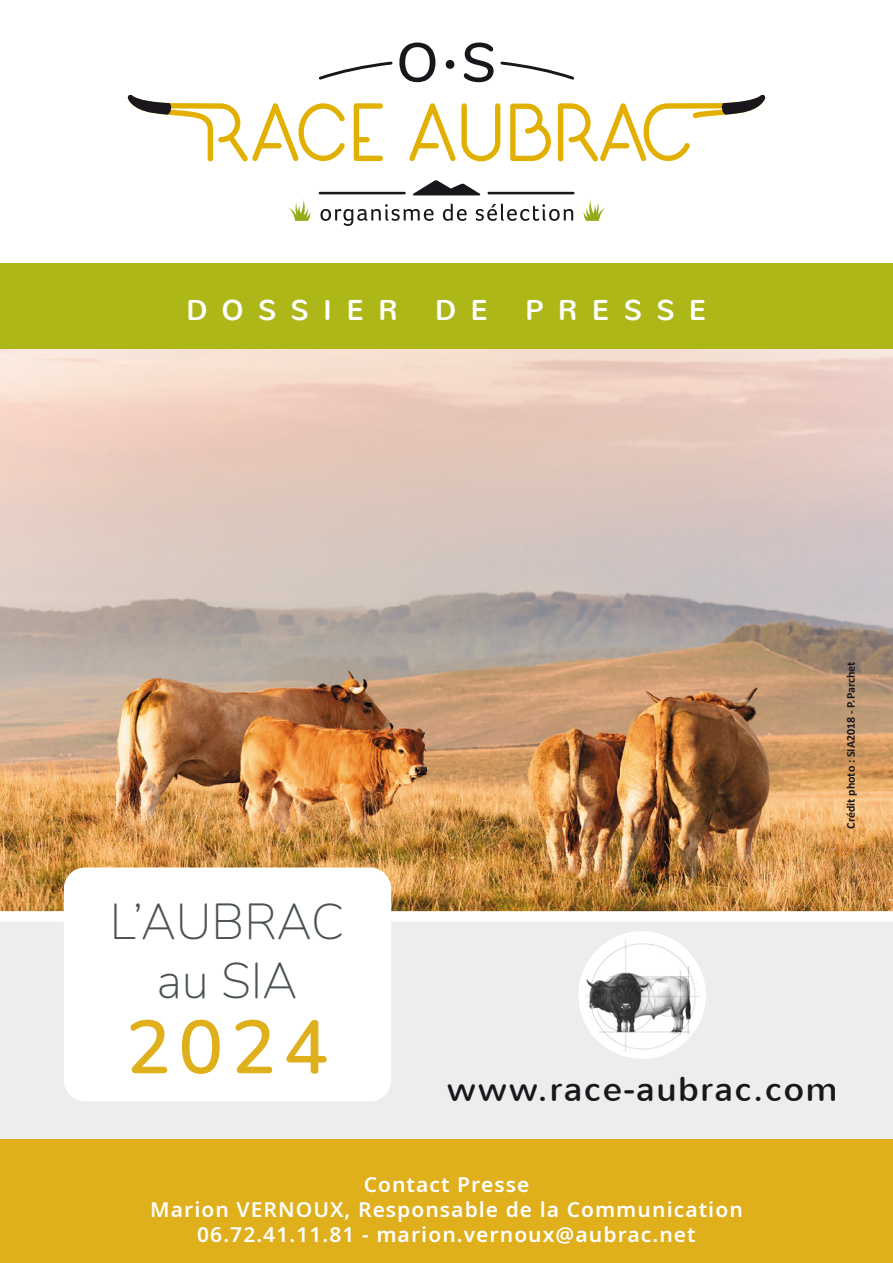
<style>
.page{position:relative;width:893px;height:1263px;background:#fff}
.page>*{position:absolute;margin:0;border:0;box-sizing:border-box;transform-origin:0 0}
.Titre_général{font:600 75px "Nunito";color:#e0af1c}
.Titre_général-2{font:200 49.5px "Nunito";color:#4a534f}
.t1{font:34.5px "Nunito";letter-spacing:.05em;color:#1a171c}
.t2{font:28.5px "Nunito";letter-spacing:.5em;color:#fff}
.Texte{font:600 21px "Noto Sans";letter-spacing:.05em;color:#fff}
.Entete{font:700 12px "Calibri";color:#1a171c}
</style>
<div class="page">
<div style="left:0;top:912px;width:893px;height:351px;background:#ededee"></div>
<img style="left:0;top:349px;width:893px;height:562px">
<div style="left:0;top:264px;width:893px;height:85px;background:#adb718"></div>
<svg style="left:399px;top:43px;width:36px;height:39px"></svg>
<svg style="left:446px;top:60px;width:8px;height:9px"></svg>
<svg style="left:464px;top:43px;width:30px;height:39px"></svg>
<svg style="left:319px;top:62px;width:73px;height:18px"></svg>
<svg style="left:500px;top:62px;width:74px;height:18px"></svg>
<svg style="left:413px;top:180px;width:68px;height:15px"></svg>
<hr style="left:319px;top:192px;width:87px;height:2px;background:#1a171c">
<hr style="left:487px;top:192px;width:87px;height:2px;background:#1a171c">
<svg style="left:320px;top:204px;width:114px;height:22px"></svg>
<svg style="left:443px;top:203px;width:24px;height:18px"></svg>
<svg style="left:476px;top:203px;width:97px;height:18px"></svg>
<svg style="left:289px;top:199px;width:22px;height:22px"></svg>
<svg style="left:583px;top:198px;width:22px;height:23px"></svg>
<svg style="left:354px;top:103px;width:29px;height:58px"></svg>
<svg style="left:409px;top:103px;width:91px;height:58px"></svg>
<svg style="left:128px;top:95px;width:217px;height:66px"></svg>
<svg style="left:558px;top:95px;width:207px;height:66px"></svg>
<svg style="left:510px;top:104px;width:41px;height:57px"></svg>
<div style="left:0;top:1140px;width:893px;height:123px;background:#e0af1c"></div>
<div style="left:0;top:911px;width:893px;height:11px;background:#fff"></div>
<div style="left:64px;top:867px;width:327px;height:234px;background:#fff;border-radius:21px"></div>
<img style="left:578px;top:931px;width:128px;height:128px;border-radius:64px">
<p class="t2" style="left:186px;top:292px;width:213px">DOSSIER</p>
<p class="t2" style="left:435px;top:292px;width:55px">D E</p>
<p class="t2" style="left:525px;top:292px;width:183px">PRESSE</p>
<p class="Entete" style="left:842px;top:829px;width:168px;rotate:-90deg">Crédit photo : SIA2018 - P.Parchet</p>
<p class="Titre_général-2" style="left:110px;top:887px;width:236px">L’AUBRAC</p>
<p class="Titre_général-2" style="left:156px;top:947px;width:143px">au SIA</p>
<p class="Titre_général" style="left:126px;top:994px;width:204px">2024</p>
<p class="t1" style="left:447px;top:1067px;width:392px">www.race-aubrac.com</p>
<p class="Texte" style="left:364px;top:1169px;width:167px">Contact Presse</p>
<p class="Texte" style="left:150px;top:1194px;width:594px">Marion VERNOUX, Responsable de la Communication</p>
<p class="Texte" style="left:197px;top:1219px;width:500px">06.72.41.11.81 - marion.vernoux@aubrac.net</p>
</div>
